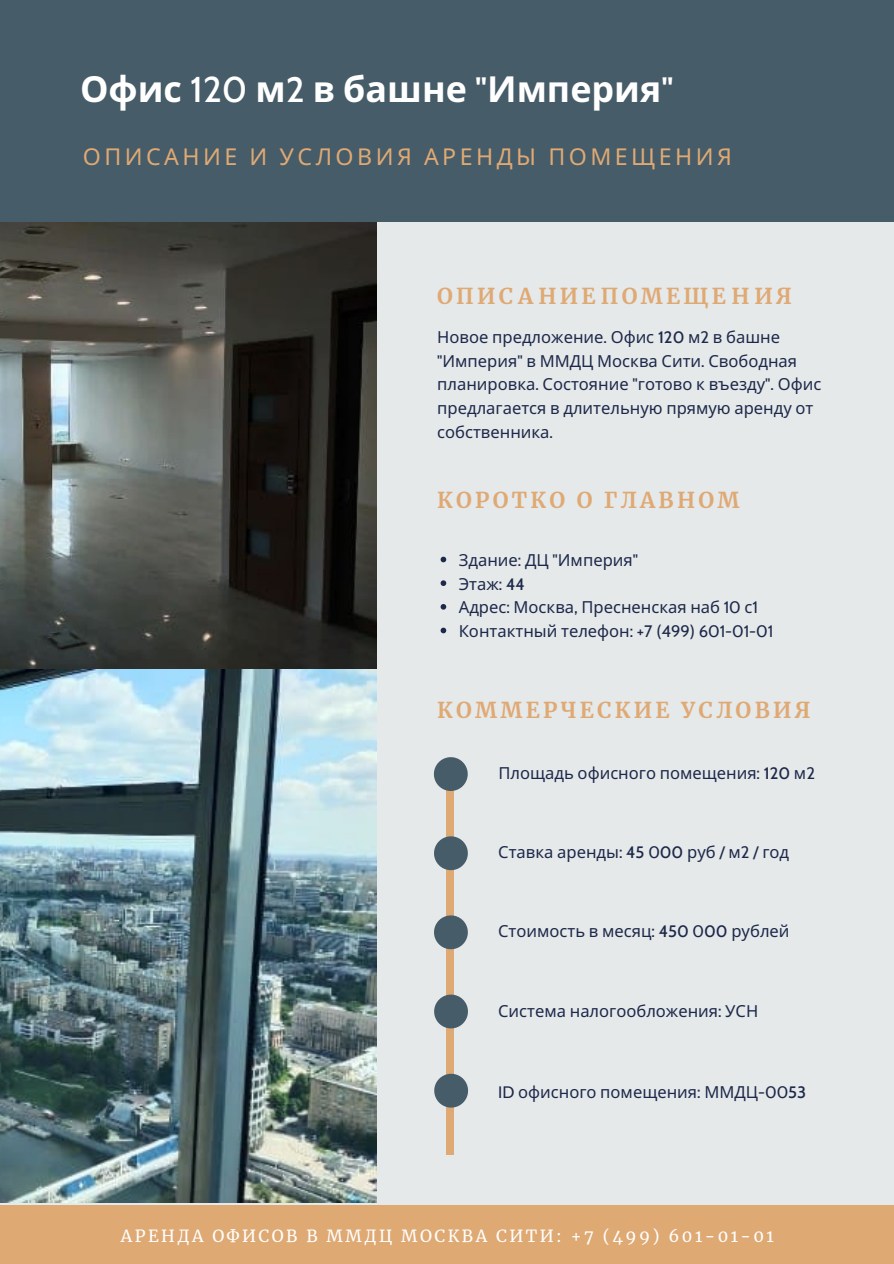
<style>
.page{position:relative;width:894px;height:1264px;background:#fff}
.page>*{position:absolute;margin:0;border:0;box-sizing:border-box;transform-origin:0 0}
.t1{font:700 35.85px "Noto Sans";color:#fff}
.t2{font:23.25px "Noto Sans";letter-spacing:.15em;color:#dfa974}
.t3{font:700 21.6px "Merriweather";letter-spacing:.15em;color:#dfa974}
.t4{font:16.5px/23.7px "Noto Sans";color:#1d294a}
.t5{font:16.5px "Merriweather";letter-spacing:.15em;color:#fff}
.s1{font-family:"Cabin";font-weight:500}
.s2{font-family:"Cabin"}
.s3{font-style:inherit}
</style>
<div class="page">
<div style="left:0;top:0;width:893px;height:1263px;background:#e6e9ea"></div>
<img style="left:0;top:222px;width:376px;height:448px">
<img style="left:0;top:670px;width:376px;height:532px">
<div style="left:0;top:1205px;width:893px;height:58px;background:#dfa974"></div>
<div style="left:0;top:0;width:893px;height:222px;background:#465c68"></div>
<div style="left:446px;top:778px;width:7px;height:376px;background:#dfa974"></div>
<svg style="left:434px;top:757px;width:33px;height:34px"></svg>
<svg style="left:434px;top:836px;width:33px;height:34px"></svg>
<svg style="left:434px;top:915px;width:33px;height:34px"></svg>
<svg style="left:434px;top:994px;width:34px;height:34px"></svg>
<svg style="left:434px;top:1073px;width:34px;height:34px"></svg>
<svg style="left:440px;top:556px;width:6px;height:6px"></svg>
<svg style="left:440px;top:580px;width:6px;height:6px"></svg>
<svg style="left:440px;top:604px;width:6px;height:5px"></svg>
<svg style="left:440px;top:627px;width:6px;height:6px"></svg>
<p class="t1" style="left:80px;top:64px;width:594px">Офис <span class="s1">120</span> м<span class="s1">2</span> в башне <span class="s1">"</span>Империя<span class="s1">"</span></p>
<p class="t2" style="left:83px;top:140px;width:650px">ОПИСАНИЕ И УСЛОВИЯ АРЕНДЫ ПОМЕЩЕНИЯ</p>
<p class="t3" style="left:437px;top:282px;width:356px">ОПИС А НИЕ ПОМЕЩЕ Н ИЯ</p>
<p class="t4" style="left:437px;top:325px;width:385px">Новое предложение<span class="s2">.</span> Офис <span class="s1">120</span> м<span class="s2">2</span> в башне <span class="s2">"</span>Империя<span class="s2">"</span> в ММДЦ Москва Сити<span class="s2">.</span> С<span class="s3">вободная </span>планировка<span class="s2">.</span> Состояние <span class="s2">"</span>готово к въезду<span class="s2">".</span> Офис предлагается в длительную прямую аренду от собственника<span class="s2">.</span></p>
<p class="t3" style="left:437px;top:486px;width:304px">К О Р О Т К О О Г Л А ВНОМ</p>
<p class="t4" style="left:458px;top:547px;width:316px">Здание<span class="s2">:</span> ДЦ <span class="s2">"</span>Империя<span class="s2">"<br></span>Этаж<span class="s2">:</span> <span class="s1">44<br></span>Адрес<span class="s2">:</span> Москва<span class="s2">,</span> Пресненская наб <span class="s2">10</span> с<span class="s2">1<br></span>Контактный телефон<span class="s2">: +7 (499) 601-01-01</span></p>
<p class="t3" style="left:437px;top:697px;width:375px">КОММЕРЧЕСКИЕ УСЛОВИЯ</p>
<p class="t4" style="left:498px;top:760px;width:318px">Площадь офисного помещения<span class="s2">:</span> <span class="s1">120</span> м<span class="s2">2</span></p>
<p class="t4" style="left:498px;top:840px;width:292px">Ставка аренды<span class="s2">:</span> <span class="s1">45</span> <span class="s2">0</span><span class="s1">00</span> руб <span class="s2">/</span> м<span class="s2">2 /</span> год</p>
<p class="t4" style="left:498px;top:919px;width:293px">Стоимость в месяц<span class="s2">:</span> <span class="s1">450</span> <span class="s2">0</span><span class="s1">00</span> рублей</p>
<p class="t4" style="left:498px;top:998px;width:261px">Система налогообложения<span class="s2">:</span> УСН</p>
<p class="t4" style="left:498px;top:1079px;width:309px"><span class="s2">ID</span> офисного помещения<span class="s2">:</span> ММДЦ<span class="s2">-00</span><span class="s1">53</span></p>
<p class="t5" style="left:121px;top:1225px;width:654px">АРЕНДА ОФИСОВ В ММДЦ МОСКВА СИТИ: +7 (499) 601-01-01</p>
</div>
